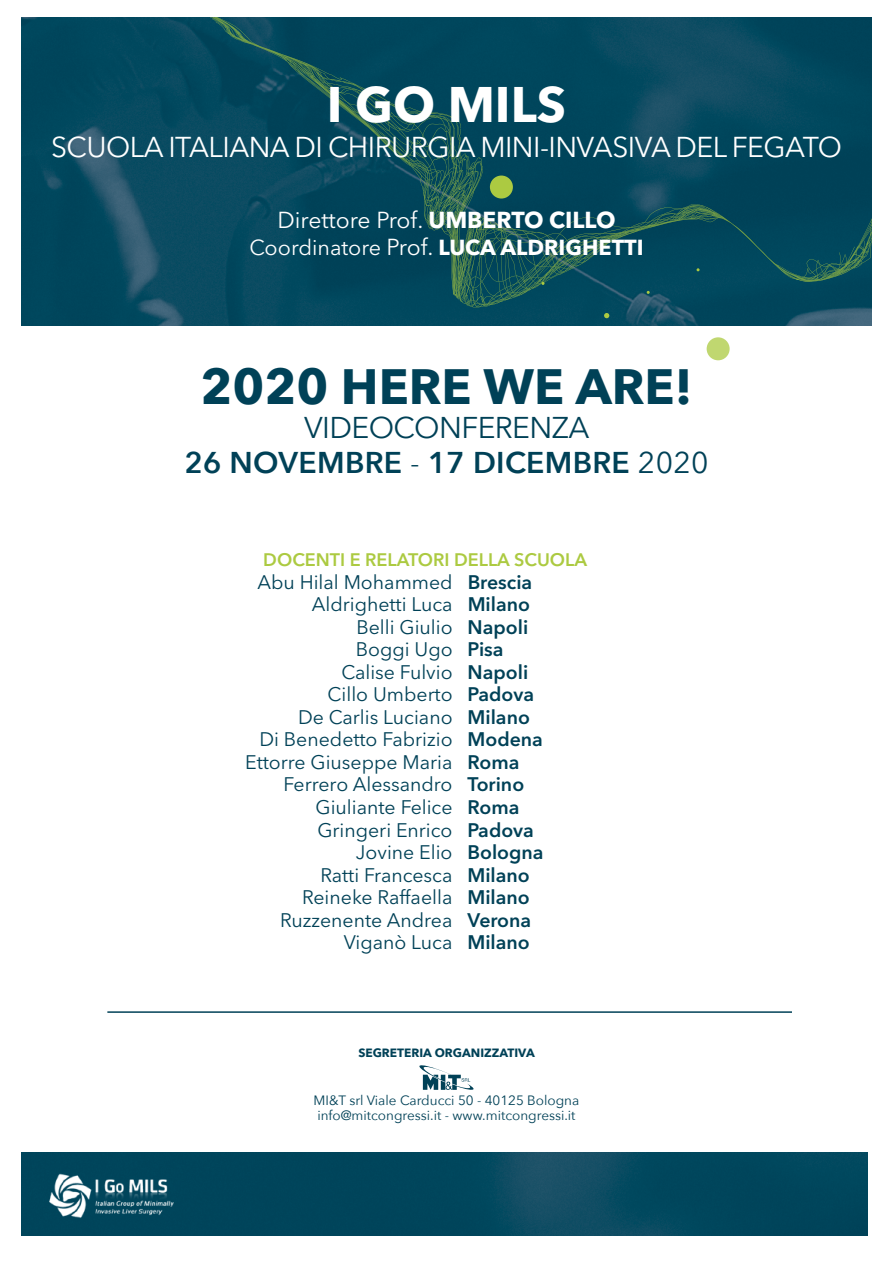
<style>
.page{position:relative;width:893px;height:1263px;background:#fff}
.page>*{position:absolute;margin:0;border:0;box-sizing:border-box;transform-origin:0 0}
.t1{font:700 49.5px "Avenir Next";color:#004157}
.t2{font:700 49.5px "Avenir Next LT Pro";color:#fff}
.t3{font:30px/34.5px "Avenir Next";letter-spacing:-.02em;color:#004157;text-align:center}
.t4{font:28.5px "Avenir Next LT Pro";letter-spacing:-.02em;color:#fff}
.t5{font:22.95px "Avenir Next LT Pro";color:#fff}
.t6{font:700 21.6px "Avenir Next LT Pro";color:#fff}
.t7{font:19.5px "Avenir Next LT Pro";color:#004157}
.t8{font:600 18px "Avenir Next LT Pro";color:#acca41}
.t9{font:13.5px/15px "Avenir Next";color:#004157}
.t10{font:700 12px "Avenir Next";color:#004157}
.s1{font-weight:700}
.s2{font-weight:400}
.s3{font-weight:400;font-size:22.95px}
.s4{font-weight:600}
</style>
<div class="page">
<img style="left:21px;top:17px;width:851px;height:308px">
<div style="left:848px;top:17px;width:16px;height:281px;background:#00445a"></div>
<svg style="left:202px;top:17px;width:646px;height:289px;fill:#00485e"></svg>
<svg style="left:201px;top:17px;width:644px;height:279px;fill:#00475c"></svg>
<svg style="left:604px;top:313px;width:5px;height:5px"></svg>
<svg style="left:696px;top:268px;width:4px;height:3px"></svg>
<div style="left:490px;top:176px;width:23px;height:23px;background:#acca41;border-radius:50%"></div>
<div style="left:707px;top:337px;width:23px;height:23px;background:#c0d770;border-radius:50%"></div>
<img style="left:21px;top:1152px;width:846px;height:83px">
<img style="left:46px;top:1170px;width:140px;height:51px">
<hr style="left:107px;top:1011px;width:685px;height:2px;background:#004157">
<svg style="left:419px;top:1065px;width:55px;height:25px"></svg>
<h1 class="t2" style="left:327px;top:75px;width:240px">I GO MILS</h1>
<h3 class="t4" style="left:51px;top:130px;width:792px">SCUOLA ITALIANA DI CHIRURGIA MINI-INVASIVA DEL FEGATO</h3>
<p class="t5" style="left:277px;top:206px;width:340px">Direttore Prof. <span class="s1">UMBERTO CILLO</span></p>
<p class="t6" style="left:249px;top:235px;width:396px"><span class="s2">Coordinatore</span> <span class="s3">Prof.</span> LUCA ALDRIGHETTI</p>
<h1 class="t1" style="left:201px;top:356px;width:493px">2020 HERE WE ARE!</h1>
<h2 class="t3" style="left:185px;top:410px;width:525px">VIDEOCONFERENZA<br><span class="s4">26 NOVEMBRE</span> - <span class="s4">17 DICEMBRE</span> 2020</h2>
<p class="t8" style="left:263px;top:549px;width:325px">DOCENTI E RELATORI DELLA SCUOLA</p>
<p class="t7" style="left:257px;top:570px;width:276px">Abu Hilal Mohammed <span class="s4">Brescia</span></p>
<p class="t7" style="left:312px;top:593px;width:220px">Aldrighetti Luca <span class="s4">Milano</span></p>
<p class="t7" style="left:356px;top:615px;width:173px">Belli Giulio <span class="s4">Napoli</span></p>
<p class="t7" style="left:356px;top:638px;width:149px">Boggi Ugo <span class="s4">Pisa</span></p>
<p class="t7" style="left:341px;top:660px;width:188px">Calise Fulvio <span class="s4">Napoli</span></p>
<p class="t7" style="left:328px;top:683px;width:208px">Cillo Umberto <span class="s4">Padova</span></p>
<p class="t7" style="left:298px;top:705px;width:233px">De Carlis Luciano <span class="s4">Milano</span></p>
<p class="t7" style="left:259px;top:728px;width:285px">Di Benedetto Fabrizio <span class="s4">Modena</span></p>
<p class="t7" style="left:245px;top:750px;width:276px">Ettorre Giuseppe Maria <span class="s4">Roma</span></p>
<p class="t7" style="left:284px;top:773px;width:242px">Ferrero Alessandro <span class="s4">Torino</span></p>
<p class="t7" style="left:315px;top:795px;width:206px">Giuliante Felice <span class="s4">Roma</span></p>
<p class="t7" style="left:317px;top:818px;width:218px">Gringeri Enrico <span class="s4">Padova</span></p>
<p class="t7" style="left:356px;top:840px;width:189px">Jovine Elio <span class="s4">Bologna</span></p>
<p class="t7" style="left:321px;top:863px;width:211px">Ratti Francesca <span class="s4">Milano</span></p>
<p class="t7" style="left:302px;top:885px;width:229px">Reineke Raffaella <span class="s4">Milano</span></p>
<p class="t7" style="left:280px;top:908px;width:253px">Ruzzenente Andrea <span class="s4">Verona</span></p>
<p class="t7" style="left:344px;top:930px;width:188px">Viganò Luca <span class="s4">Milano</span></p>
<p class="t10" style="left:358px;top:1045px;width:178px">SEGRETERIA ORGANIZZATIVA</p>
<p class="t9" style="left:314px;top:1093px;width:267px">MI&amp;T srl Viale Carducci 50 - 40125 Bologna info@mitcongressi.it - www.mitcongressi.it</p>
</div>
